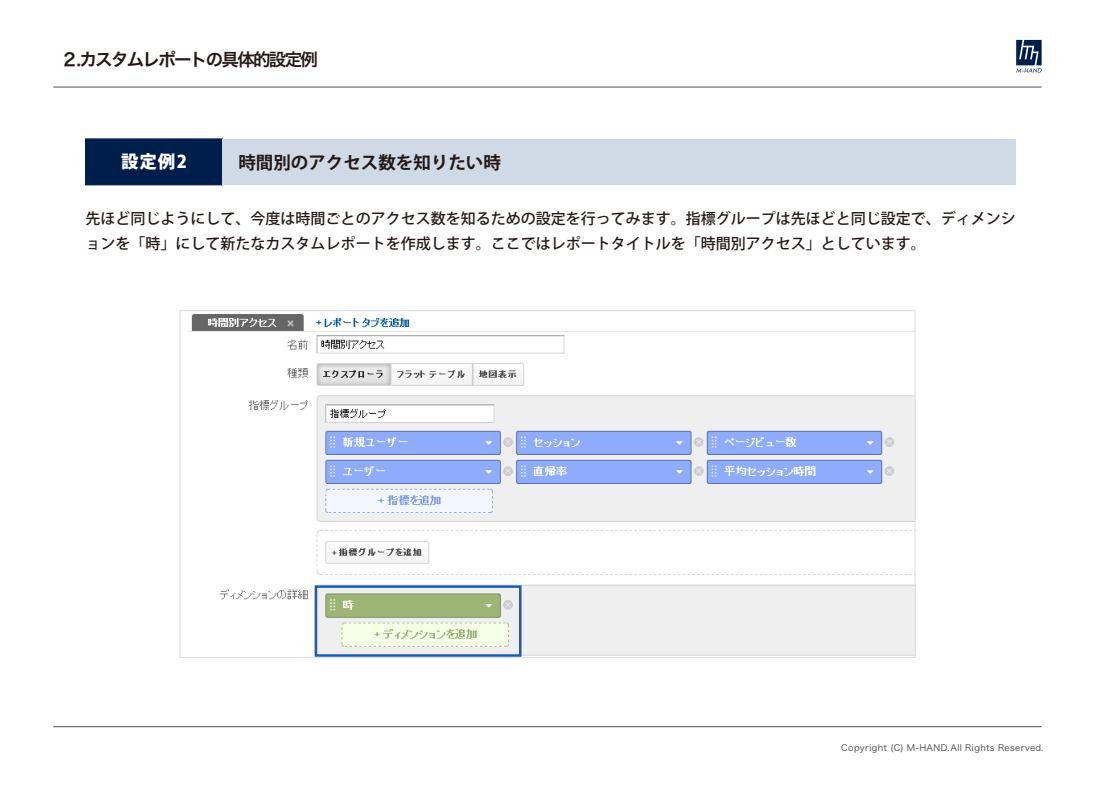
<style>
.page{position:relative;width:1095px;height:787px;background:#fff}
.page>*{position:absolute;margin:0;border:0;box-sizing:border-box;transform-origin:0 0}
.t1{font:17.5px "Hira Kaku Pro W6";letter-spacing:-.1em;color:#231815}
.t2{font:700 17.5px "Koz Go Pr 6 N";color:#231815}
.t3{font:800 17.5px "Koz Go Pro";color:#fff}
.t4{font:500 15px/25px "Koz Go Pr 6 N";color:#231815}
.t5{font:8.75px "Hira Kaku Pro W3";letter-spacing:.045em;color:#3e3a39}
</style>
<div class="page">
<img style="left:188px;top:314px;width:725px;height:342px">
<hr style="left:53px;top:86px;width:989px;height:2px;background:#717071">
<hr style="left:53px;top:726px;width:989px;height:1px;background:#717071">
<svg style="left:1016px;top:40px;width:26px;height:32px"></svg>
<div style="left:85px;top:138px;width:138px;height:47px;background:#001e4c;border:1px solid #001e4c"></div>
<div style="left:223px;top:139px;width:793px;height:46px;background:#d0d9e6"></div>
<div style="left:315px;top:585px;width:206px;height:71px;border:2px solid #1e5ab6"></div>
<p class="t1" style="left:61px;top:45px;width:259px">２.カスタムレポートの具体的設定例</p>
<p class="t3" style="left:121px;top:150px;width:67px">設定例2</p>
<p class="t2" style="left:238px;top:152px;width:264px">時間別のアクセス数を知りたい時</p>
<p class="t4" style="left:86px;top:206px;width:932px">先ほど同じようにして、今度は時間ごとのアクセス数を知るための設定を行ってみます。指標グループは先ほどと同じ設定で、ディメンションを「時」にして新たなカスタムレポートを作成します。ここではレポートタイトルを「時間別アクセス」としています。</p>
<p class="t5" style="left:841px;top:741px;width:203px">Copyright (C) M-HAND.All Rights Reserved.</p>
</div>
